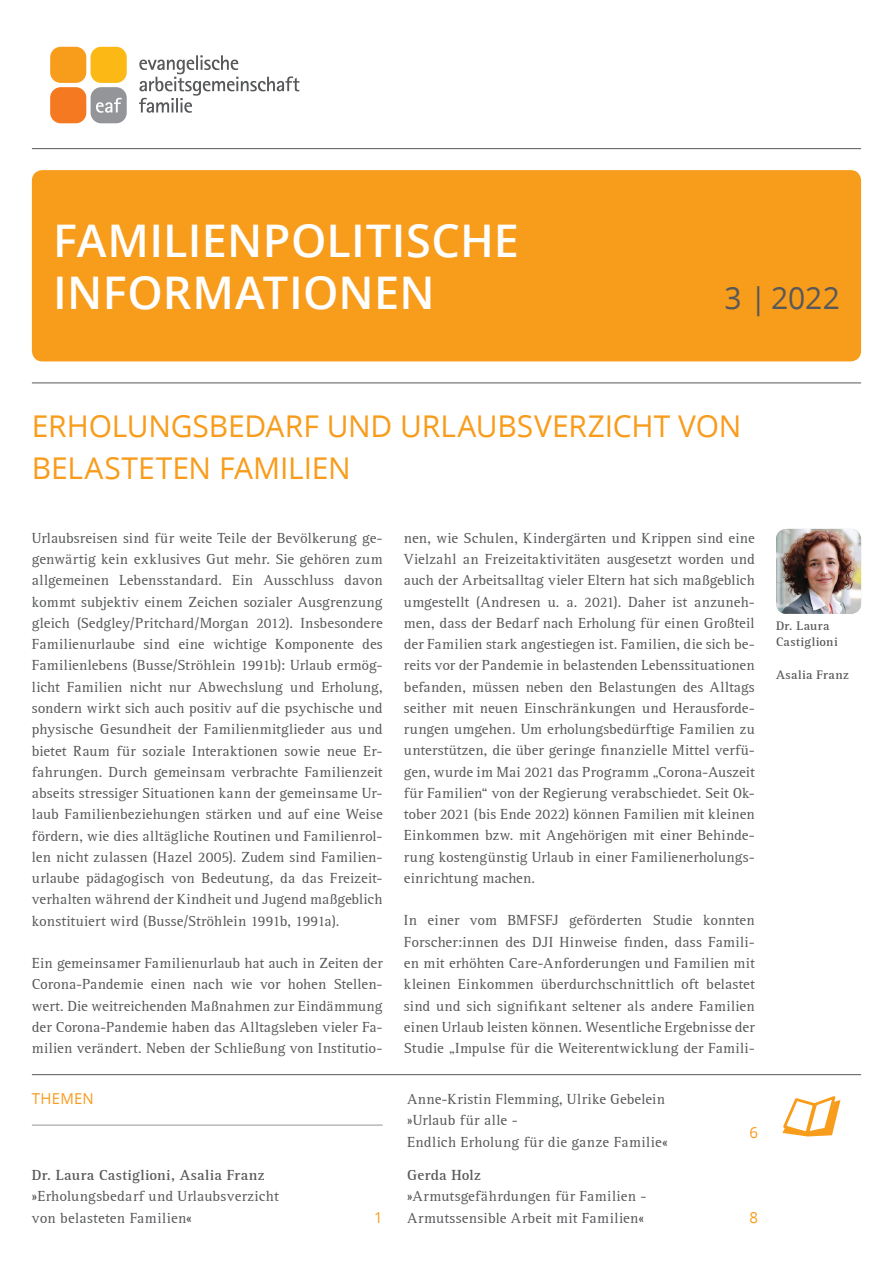
<style>
.page{position:relative;width:893px;height:1263px;background:#fff}
.page>*{position:absolute;margin:0;border:0;box-sizing:border-box;transform-origin:0 0}
.t1{font:600 45px/52.5px "Open Sans";letter-spacing:.01em;color:#fff}
.t2{font:30px/42.5px "Open Sans";letter-spacing:-.005em;color:#f89c1c}
.t3{font:30px "Open Sans";color:#57585a}
.t4{font:15px/21.3px "Rotis Serif";letter-spacing:.015em;color:#57585a;text-align:justify}
.t5{font:700 15px "Rotis Serif";letter-spacing:.02em;color:#57585a}
.t6{font:15px "Open Sans";letter-spacing:.015em;color:#f89c1c}
.t7{font:700 12.75px/16.5px "Rotis Serif";letter-spacing:.025em;color:#57585a}
</style>
<div class="page">
<hr style="left:32px;top:383px;width:829px;height:1px;background:#57585a">
<hr style="left:32px;top:148px;width:829px;height:1px;background:#57585a">
<hr style="left:32px;top:1074px;width:829px;height:1px;background:#57585a">
<div style="left:32px;top:170px;width:829px;height:191px;background:#f89c1c;border-radius:11px"></div>
<svg style="left:782px;top:1096px;width:58px;height:41px"></svg>
<hr style="left:32px;top:1125px;width:351px;height:1px;background:#939598">
<img style="left:776px;top:529px;width:85px;height:85px">
<svg style="left:139px;top:55px;width:160px;height:58px"></svg>
<svg style="left:50px;top:46px;width:77px;height:78px"></svg>
<h1 class="t1" style="left:53px;top:216px;width:467px">FAMILIENPOLITISCHE<br>INFORMATIONEN</h1>
<h2 class="t3" style="left:725px;top:282px;width:117px">3 | 2022</h2>
<h2 class="t2" style="left:32px;top:406px;width:711px">ERHOLUNGSBEDARF UND URLAUBSVERZICHT VON<br>BELASTETEN FAMILIEN</h2>
<p class="t4" style="left:32px;top:528px;width:352px">Urlaubsreisen sind für weite Teile der Bevölkerung ge&shy;genwärtig kein exklusives Gut mehr. Sie gehören zum allgemeinen Lebensstandard. Ein Ausschluss davon kommt subjektiv einem Zeichen sozialer Ausgrenzung gleich (Sedgley/Pritchard/Morgan 2012). Insbesondere Familienurlaube sind eine wichtige Komponente des Familienlebens (Busse/Ströhlein 1991b): Urlaub ermög&shy;licht Familien nicht nur Abwechslung und Erholung, sondern wirkt sich auch positiv auf die psychische und physische Gesundheit der Familienmitglieder aus und bietet Raum für soziale Interaktionen sowie neue Er&shy;fahrungen. Durch gemeinsam verbrachte Familienzeit abseits stressiger Situationen kann der gemeinsame Ur&shy;laub Familienbeziehungen stärken und auf eine Weise fördern, wie dies alltägliche Routinen und Familienrol&shy;len nicht zulassen (Hazel 2005). Zudem sind Familien&shy;urlaube pädagogisch von Bedeutung, da das Freizeit&shy;verhalten während der Kindheit und Jugend maßgeblich konstituiert wird (Busse/Ströhlein 1991b, 1991a).</p>
<p class="t4" style="left:32px;top:953px;width:352px">Ein gemeinsamer Familienurlaub hat auch in Zeiten der Corona-Pandemie einen nach wie vor hohen Stellen&shy;wert. Die weitreichenden Maßnahmen zur Eindämmung der Corona-Pandemie haben das Alltagsleben vieler Fa&shy;milien verändert. Neben der Schließung von Institutio-</p>
<p class="t4" style="left:404px;top:528px;width:352px">nen, wie Schulen, Kindergärten und Krippen sind eine Vielzahl an Freizeitaktivitäten ausgesetzt worden und auch der Arbeitsalltag vieler Eltern hat sich maßgeblich umgestellt (Andresen u. a. 2021). Daher ist anzuneh&shy;men, dass der Bedarf nach Erholung für einen Großteil der Familien stark angestiegen ist. Familien, die sich be&shy;reits vor der Pandemie in belastenden Lebenssituationen befanden, müssen neben den Belastungen des Alltags seither mit neuen Einschränkungen und Herausforde&shy;rungen umgehen. Um erholungsbedürftige Familien zu unterstützen, die über geringe finanzielle Mittel verfü&shy;gen, wurde im Mai 2021 das Programm „Corona-Auszeit für Familien“ von der Regierung verabschiedet. Seit Ok&shy;tober 2021 (bis Ende 2022) können Familien mit kleinen Einkommen bzw. mit Angehörigen mit einer Behinde&shy;rung kostengünstig Urlaub in einer Familienerholungs&shy;einrichtung machen.</p>
<p class="t4" style="left:404px;top:910px;width:352px">In einer vom BMFSFJ geförderten Studie konnten Forscher:innen des DJI Hinweise finden, dass Famili&shy;en mit erhöhten Care-Anforderungen und Familien mit kleinen Einkommen überdurchschnittlich oft belastet sind und sich signifikant seltener als andere Familien einen Urlaub leisten können. Wesentliche Ergebnisse der Studie „Impulse für die Weiterentwicklung der Famili-</p>
<p class="t7" style="left:776px;top:617px;width:63px">Dr. Laura<br>Castiglioni</p>
<p class="t7" style="left:776px;top:667px;width:74px">Asalia Franz</p>
<p class="t6" style="left:32px;top:1090px;width:64px">THEMEN</p>
<p class="t4" style="left:407px;top:1089px;width:262px;text-align:left">Anne-Kristin Flemming, Ulrike Gebelein »Urlaub für alle -<br>Endlich Erholung für die ganze Familie«</p>
<p class="t6" style="left:749px;top:1124px;width:10px">6</p>
<p class="t5" style="left:32px;top:1166px;width:234px">Dr. Laura Castiglioni, Asalia Franz</p>
<p class="t4" style="left:32px;top:1186px;width:248px">»Erholungsbedarf und Urlaubsverzicht von belasteten Familien«</p>
<p class="t6" style="left:374px;top:1209px;width:10px">1</p>
<p class="t5" style="left:407px;top:1166px;width:75px">Gerda Holz</p>
<p class="t4" style="left:407px;top:1186px;width:241px">»Armutsgefährdungen für Familien -<br>Armutssensible Arbeit mit Familien«</p>
<p class="t6" style="left:749px;top:1209px;width:10px">8</p>
</div>
